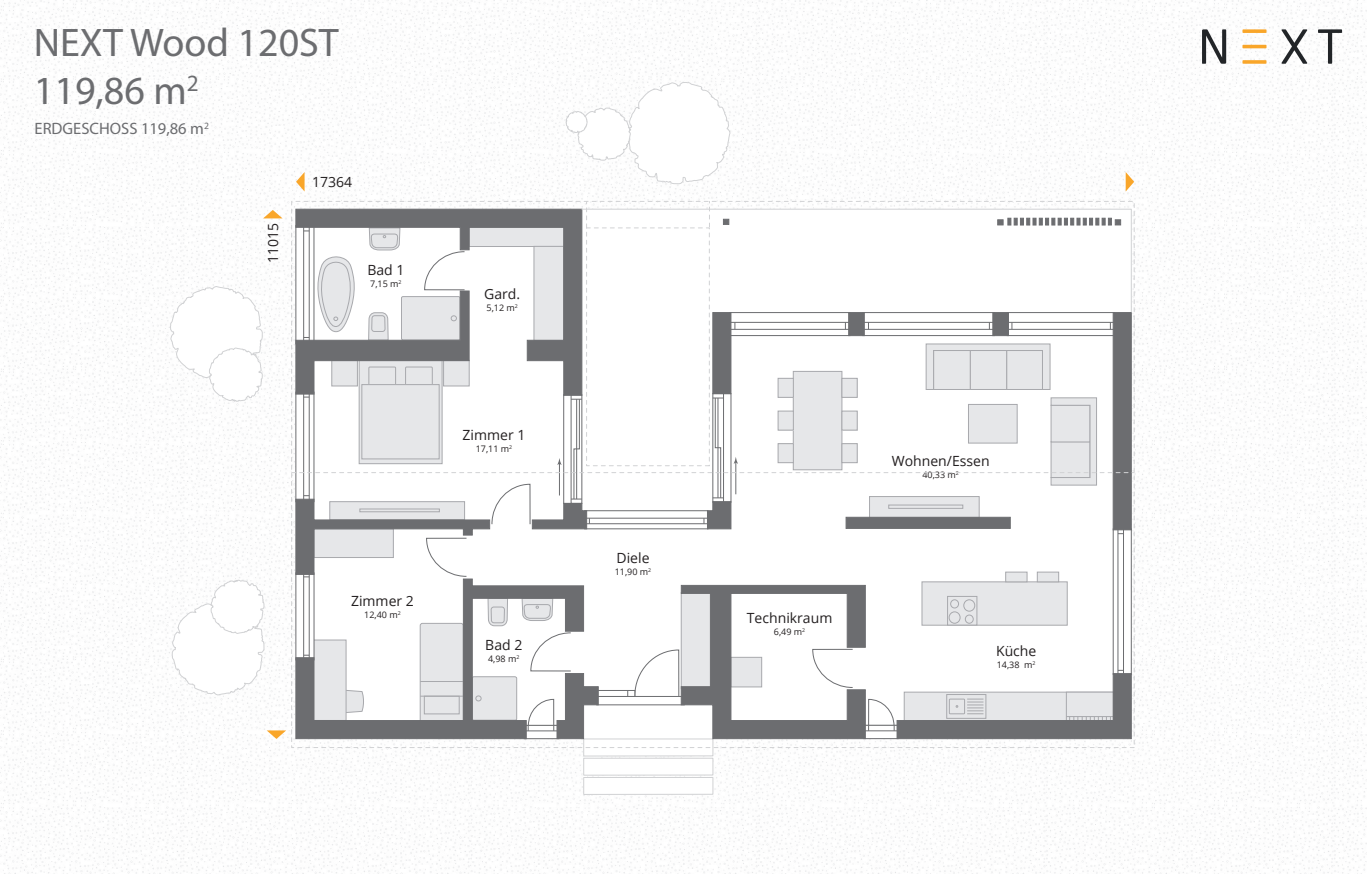
<style>
.page{position:relative;width:1367px;height:874px;background:#fff}
.page>*{position:absolute;margin:0;border:0;box-sizing:border-box;transform-origin:0 0}
.t1{font:40px/48px "Myriad Pro";color:#6c6d70}
.t2{font:16.4px "Myriad Pro";color:#6c6d70}
.t3{font:14px "Open Sans";color:#231f20}
.t4{font:9px "Open Sans";color:#231f20}
</style>
<div class="page">
<img style="left:0;top:0;width:1366px;height:873px">
<svg style="left:1242px;top:29px;width:24px;height:4px"></svg>
<svg style="left:1242px;top:45px;width:24px;height:3px"></svg>
<svg style="left:1242px;top:60px;width:24px;height:4px"></svg>
<svg style="left:1201px;top:29px;width:25px;height:35px"></svg>
<svg style="left:1317px;top:29px;width:24px;height:35px"></svg>
<svg style="left:1281px;top:29px;width:26px;height:35px"></svg>
<svg style="left:565px;top:81px;width:165px;height:104px"></svg>
<svg style="left:296px;top:172px;width:8px;height:19px"></svg>
<svg style="left:1125px;top:172px;width:9px;height:19px"></svg>
<div style="left:583px;top:777px;width:130px;height:17px;background:#fff"></div>
<div style="left:583px;top:776px;width:130px;height:18px;border:1px solid #d1d2d4"></div>
<div style="left:583px;top:757px;width:130px;height:17px;background:#fff"></div>
<div style="left:583px;top:757px;width:130px;height:18px;border:1px solid #d1d2d4"></div>
<div style="left:583px;top:738px;width:130px;height:17px;background:#fff"></div>
<div style="left:583px;top:738px;width:130px;height:18px;border:1px solid #d1d2d4"></div>
<svg style="left:169px;top:201px;width:965px;height:537px"></svg>
<h1 class="t1" style="left:34px;top:18px;width:306px">NEXT Wood 120ST<br>119,86 m<sup>2</sup></h1>
<p class="t2" style="left:35px;top:118px;width:176px">ERDGESCHOSS 119,86 m<sup>2</sup></p>
<p class="t3" style="left:264px;top:263px;width:42px;rotate:-90deg">11015</p>
<p class="t3" style="left:312px;top:172px;width:42px">17364</p>
<p class="t3" style="left:367px;top:260px;width:39px">Bad 1</p>
<p class="t4" style="left:370px;top:277px;width:33px">7,15 m<sup>2</sup></p>
<p class="t3" style="left:484px;top:284px;width:37px">Gard.</p>
<p class="t4" style="left:486px;top:301px;width:33px">5,12 m<sup>2</sup></p>
<p class="t3" style="left:462px;top:425px;width:64px">Zimmer 1</p>
<p class="t4" style="left:476px;top:442px;width:38px">17,11 m<sup>2</sup></p>
<p class="t3" style="left:351px;top:591px;width:64px">Zimmer 2</p>
<p class="t4" style="left:364px;top:608px;width:38px">12,40 m<sup>2</sup></p>
<p class="t3" style="left:485px;top:635px;width:39px">Bad 2</p>
<p class="t4" style="left:488px;top:652px;width:33px">4,98 m<sup>2</sup></p>
<p class="t3" style="left:616px;top:548px;width:34px">Diele</p>
<p class="t4" style="left:614px;top:565px;width:38px">11,90 m<sup>2</sup></p>
<p class="t3" style="left:746px;top:607px;width:87px">Technikraum</p>
<p class="t4" style="left:774px;top:625px;width:33px">6,49 m<sup>2</sup></p>
<p class="t3" style="left:891px;top:451px;width:99px">Wohnen/Essen</p>
<p class="t4" style="left:922px;top:468px;width:38px">40,33 m<sup>2</sup></p>
<p class="t3" style="left:996px;top:640px;width:42px">Küche</p>
<p class="t4" style="left:996px;top:657px;width:40px">14,38 m<sup>2</sup></p>
</div>
